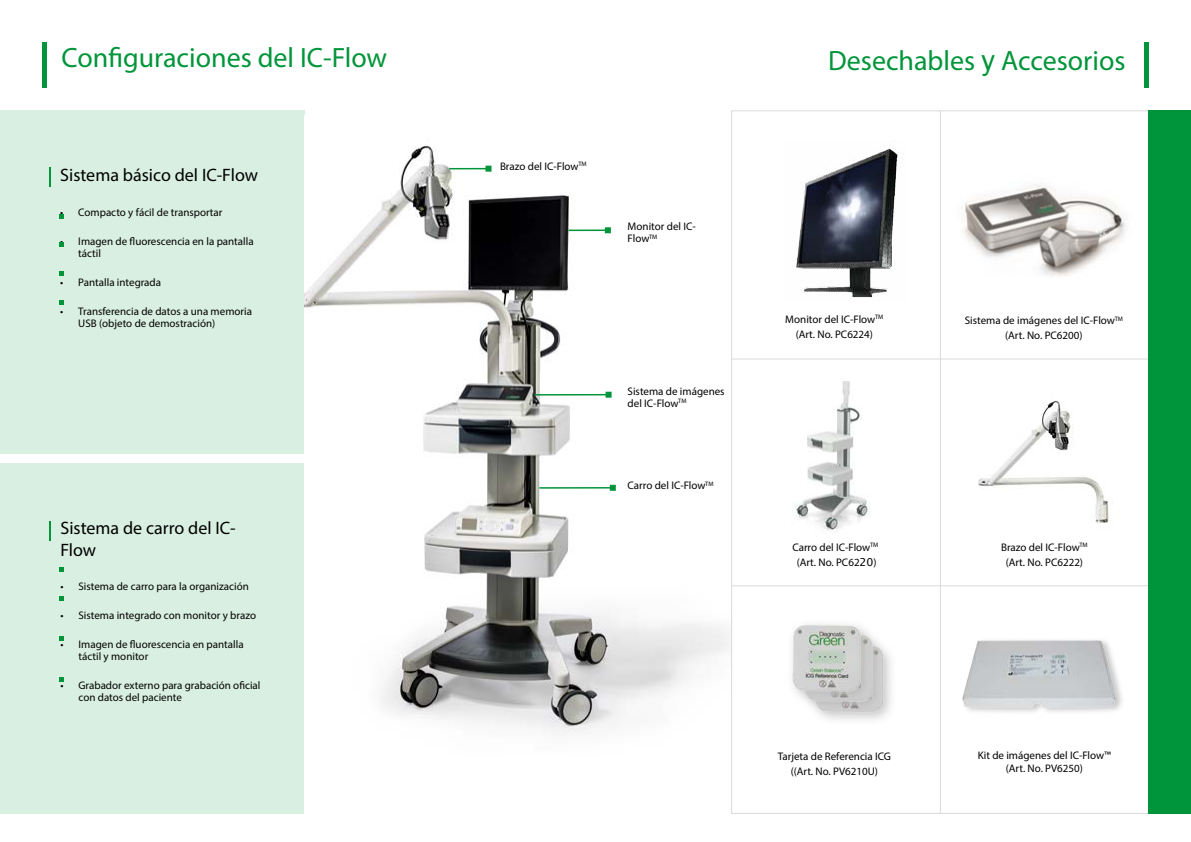
<style>
.page{position:relative;width:1191px;height:842px;background:#fff}
.page>*{position:absolute;margin:0;border:0;box-sizing:border-box;transform-origin:0 0}
.t1{font:28px "Myriad Pro";color:#00953a}
.t2{font:18px/21.6px "Myriad Pro";color:#000}
.t3{font:11px/12px "Myriad Pro";color:#000}
.s1{font-family:"Arial"}
.s2{font-family:"Lucida Sans"}
</style>
<div class="page">
<div style="left:0;top:110px;width:304px;height:343px;background:#d9efe1"></div>
<div style="left:0;top:463px;width:304px;height:351px;background:#d9efe1"></div>
<img style="left:304px;top:145px;width:425px;height:586px">
<div style="left:42px;top:42px;width:5px;height:46px;background:#00953a"></div>
<hr style="left:49px;top:167px;width:2px;height:20px;background:#00953a">
<svg style="left:60px;top:215px;width:4px;height:4px"></svg>
<svg style="left:60px;top:243px;width:4px;height:4px"></svg>
<svg style="left:60px;top:272px;width:4px;height:4px"></svg>
<svg style="left:60px;top:300px;width:4px;height:4px"></svg>
<svg style="left:60px;top:568px;width:4px;height:4px"></svg>
<svg style="left:60px;top:596px;width:4px;height:4px"></svg>
<svg style="left:60px;top:636px;width:4px;height:5px"></svg>
<hr style="left:49px;top:521px;width:2px;height:20px;background:#00953a">
<svg style="left:60px;top:677px;width:4px;height:5px"></svg>
<img style="left:792px;top:147px;width:111px;height:151px">
<img style="left:792px;top:381px;width:78px;height:153px">
<div style="left:1144px;top:43px;width:5px;height:45px;background:#00953a"></div>
<hr style="left:940px;top:110px;width:1px;height:704px;background:#dadada">
<hr style="left:731px;top:358px;width:417px;height:1px;background:#dadada">
<hr style="left:731px;top:585px;width:417px;height:1px;background:#dadada">
<img style="left:962px;top:185px;width:166px;height:91px">
<div style="left:1148px;top:110px;width:43px;height:704px;background:#00953a"></div>
<img style="left:978px;top:401px;width:131px;height:122px">
<img style="left:962px;top:640px;width:160px;height:72px">
<div style="left:797px;top:628px;width:88px;height:86px;background:#b5b4b4;opacity:.75"></div>
<img style="left:797px;top:628px;width:83px;height:82px">
<div style="left:786px;top:618px;width:88px;height:86px;background:#b5b4b4;opacity:.75"></div>
<img style="left:729px;top:590px;width:133px;height:105px">
<hr style="left:568px;top:229px;width:40px;height:2px;background:#00953a">
<svg style="left:605px;top:227px;width:6px;height:6px"></svg>
<hr style="left:449px;top:168px;width:39px;height:1px;background:#00953a">
<svg style="left:485px;top:166px;width:6px;height:6px"></svg>
<hr style="left:535px;top:394px;width:73px;height:2px;background:#00953a">
<svg style="left:605px;top:392px;width:6px;height:6px"></svg>
<hr style="left:539px;top:487px;width:74px;height:2px;background:#00953a">
<svg style="left:610px;top:485px;width:6px;height:6px"></svg>
<h1 class="t1" style="left:62px;top:40px;width:327px">Configuraciones del IC-Flow</h1>
<h2 class="t2" style="left:60px;top:164px;width:199px">Sistema básico del IC-Flow</h2>
<p class="t3" style="left:60px;top:206px;width:164px">• Compacto y fácil de transportar</p>
<p class="t3" style="left:78px;top:235px;width:177px;text-indent:-18px">• Imagen de fluorescencia en la pantalla táctil</p>
<p class="t3" style="left:60px;top:276px;width:102px">• Pantalla integrada</p>
<p class="t3" style="left:78px;top:305px;width:175px;text-indent:-18px">• Transferencia de datos a una memoria<br>USB (objeto de demostración)</p>
<h2 class="t2" style="left:60px;top:517px;width:177px">Sistema de carro del IC-<br>Flow</h2>
<p class="t3" style="left:60px;top:580px;width:190px">• Sistema de carro para la organización</p>
<p class="t3" style="left:60px;top:609px;width:197px">• Sistema integrado con monitor y brazo</p>
<p class="t3" style="left:78px;top:638px;width:167px;text-indent:-18px">• Imagen de fluorescencia en pantalla táctil y monitor</p>
<p class="t3" style="left:78px;top:679px;width:183px;text-indent:-18px">• Grabador externo para grabación oficial con datos del paciente</p>
<p class="t3" style="left:500px;top:160px;width:88px">Brazo del IC-Flow<sup>TM</sup></p>
<p class="t3" style="left:627px;top:220px;width:70px">Monitor del IC-<br>Flow<sup>TM</sup></p>
<p class="t3" style="left:627px;top:385px;width:98px">Sistema de imágenes del IC-Flow<sup>TM</sup></p>
<p class="t3" style="left:627px;top:480px;width:87px">Carro del IC-Flow<sup>TM</sup></p>
<h1 class="t1" style="left:828px;top:44px;width:299px">Desechables <span class="s1">y</span> Accesorios</h1>
<p class="t3" style="left:785px;top:312px;width:100px;line-height:15px;text-align:center">Monitor del IC-Flow<sup>TM </sup>(Art. No. PC6224)</p>
<p class="t3" style="left:792px;top:539px;width:87px;line-height:15px;text-align:center">Carro del IC-Flow<sup>TM </sup>(Art. No. PC62<span class="s2">20</span>)</p>
<p class="t3" style="left:964px;top:313px;width:160px;line-height:15px;text-align:center">Sistema de imágenes del IC-Flow<sup>TM </sup>(Art. No. PC6200)</p>
<p class="t3" style="left:1001px;top:539px;width:88px;line-height:15px;text-align:center">Brazo del IC-Flow<sup>TM </sup>(Art. No. PC6222)</p>
<p class="t3" style="left:777px;top:749px;width:115px;line-height:15px;text-align:center">Tarjeta de Referencia ICG ((Art. No. PV6210U)</p>
<p class="t3" style="left:977px;top:749px;width:135px;line-height:13.2px;text-align:center">Kit de imágenes del IC-Flow™ (Art. No. PV6250)</p>
</div>
